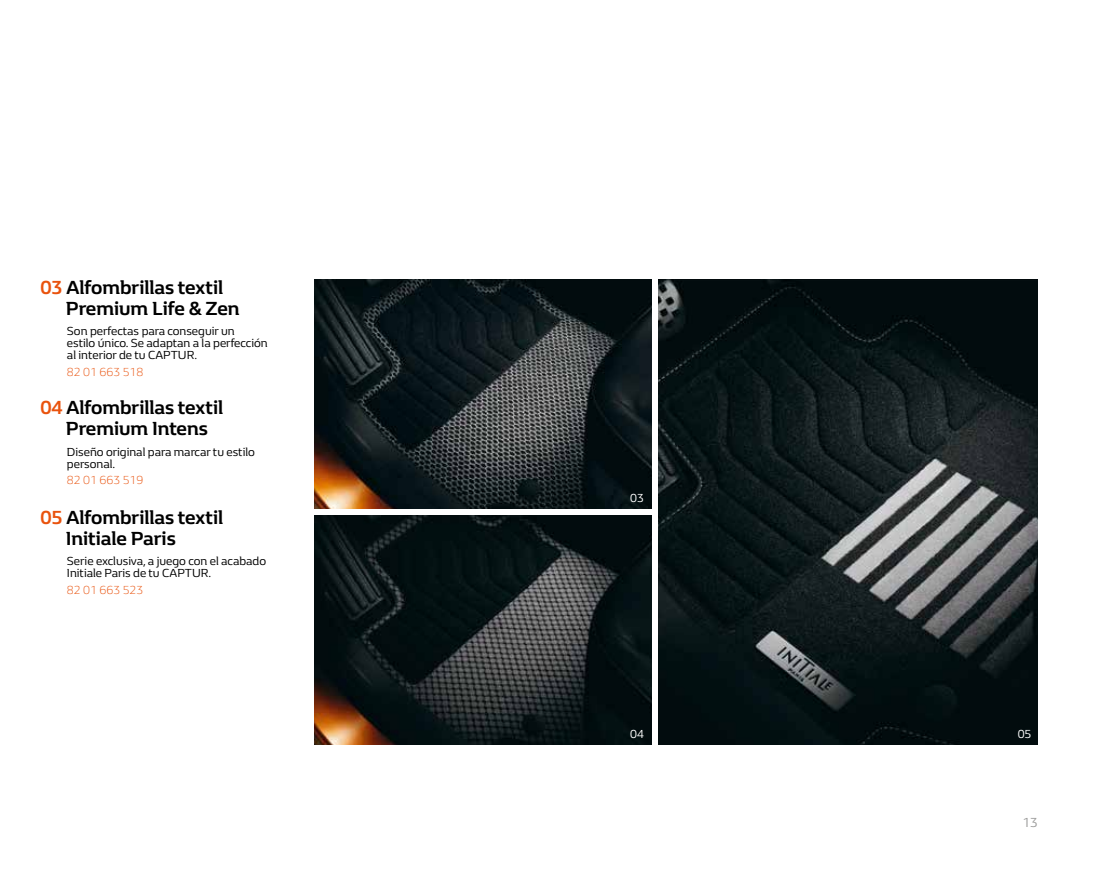
<style>
.page{position:relative;width:1106px;height:872px;background:#fff}
.page>*{position:absolute;margin:0;border:0;box-sizing:border-box;transform-origin:0 0}
.t1{font:700 19.5px/21px "Renault Life";color:#000}
.t2{font:13.5px "Renault Life";color:#9d9d9c}
.t3{font:12px/12px "Renault Life";color:#000}
.t4{font:300 12px "Renault Life";color:#e9530e}
.t5{font:12px "Renault Life";color:#fff}
.s1{color:#e9530e}
</style>
<div class="page">
<img style="left:315px;top:515px;width:337px;height:229px">
<img style="left:315px;top:279px;width:337px;height:229px">
<img style="left:658px;top:279px;width:379px;height:465px">
<h1 class="t1" style="left:66px;top:276px;width:175px;text-indent:-26px"><span class="s1">03</span> Alfombrillas textil<br>Premium Life &amp; Zen</h1>
<p class="t3" style="left:67px;top:325px;width:202px">Son perfectas para conseguir un<br>estilo único. Se adaptan a la perfección al interior de tu CAPTUR.</p>
<p class="t4" style="left:67px;top:363px;width:78px">82 01 663 518</p>
<h1 class="t1" style="left:40px;top:396px;width:184px;text-align:center"><span class="s1">04</span> Alfombrillas textil<br>Premium Intens</h1>
<p class="t3" style="left:67px;top:445px;width:189px">Diseño original para marcar tu estilo personal.</p>
<p class="t4" style="left:67px;top:472px;width:78px">82 01 663 519</p>
<h1 class="t1" style="left:66px;top:506px;width:159px;text-indent:-26px"><span class="s1">05</span> Alfombrillas textil<br>Initiale Paris</h1>
<p class="t3" style="left:67px;top:555px;width:201px">Serie exclusiva, a juego con el acabado<br>Initiale Paris de tu CAPTUR.</p>
<p class="t4" style="left:67px;top:581px;width:78px">82 01 663 523</p>
<p class="t5" style="left:630px;top:490px;width:15px">03</p>
<p class="t5" style="left:630px;top:726px;width:15px">04</p>
<p class="t5" style="left:1017px;top:726px;width:15px">05</p>
<p class="t2" style="left:1022px;top:813px;width:17px">13</p>
</div>
